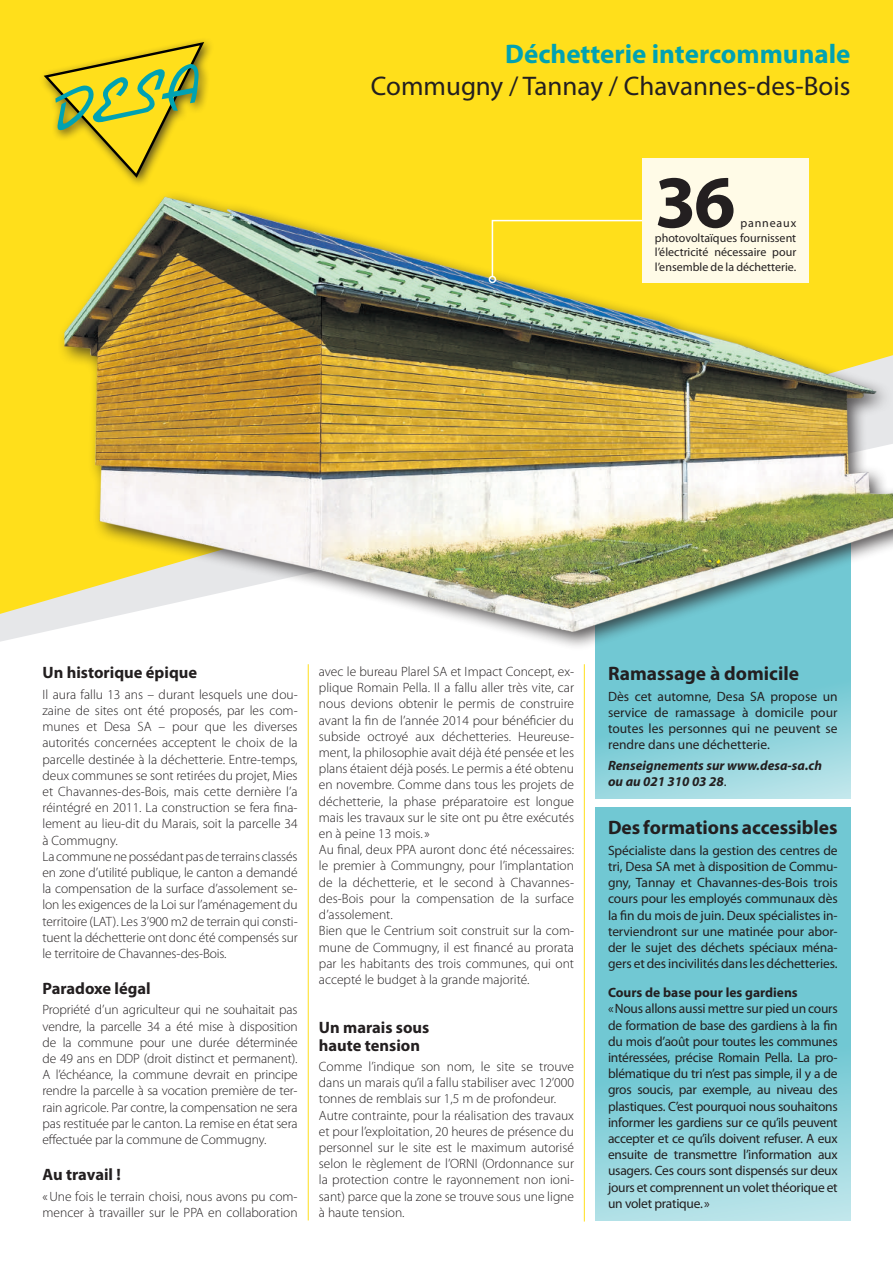
<style>
.page{position:relative;width:893px;height:1263px;background:#fff}
.page>*{position:absolute;margin:0;border:0;box-sizing:border-box;transform-origin:0 0}
.t1{font:700 75px "Myriad Pro";color:#231f20}
.t2{font:27px "Myriad Pro";color:#231f20}
.t3{font:700 27px "Myriad Pro";color:#00a2b2}
.t4{font:700 19.5px "Myriad Pro";color:#231f20}
.t5{font:700 16.5px/18px "Myriad Pro";color:#231f20}
.t6{font:300 13.5px/16.2px "Myriad Pro";color:#231f20}
.t7{font:13.5px/16.2px "Myriad Pro";letter-spacing:-.01em;color:#231f20;text-align:justify}
.t8{font:italic 700 13.5px/16.2px "Myriad Pro";color:#231f20}
.t9{font:700 13.5px "Myriad Pro";color:#231f20}
.t10{font:12px/14.4px "Myriad Pro";color:#231f20;text-align:justify}
.s1{font-weight:400;font-style:normal}
</style>
<div class="page">
<div style="left:0;top:0;width:893px;height:614px;background:#ffdf1b"></div>
<hr style="left:308px;top:664px;width:1px;height:556px;background:#ffdf1b">
<hr style="left:584px;top:664px;width:1px;height:557px;background:#ffdf1b">
<svg style="left:595px;top:733px;width:255px;height:66px;background:#9ad7df"></svg>
<svg style="left:595px;top:807px;width:255px;height:413px;background:#7ecdd7"></svg>
<img style="left:65px;top:100px;width:828px;height:633px">
<div style="left:642px;top:158px;width:167px;height:125px;background:#fffbe7"></div>
<svg style="left:491px;top:219px;width:151px;height:59px;background:#fedf22"></svg>
<div style="left:489px;top:276px;width:7px;height:7px;border:2px solid #fff;border-radius:50%"></div>
<div style="left:39px;top:37px;width:176px;height:152px;background:#231f20;opacity:.75"></div>
<svg style="left:44px;top:42px;width:160px;height:136px;background:#d2c728"></svg>
<h2 class="t3" style="left:505px;top:36px;width:347px">Déchetterie intercommunale</h2>
<h2 class="t2" style="left:371px;top:69px;width:481px">Commugny / Tannay / Chavannes-des-Bois</h2>
<h1 class="t1" style="left:655px;top:153px;width:82px">36</h1>
<p class="t10" style="left:655px;top:216px;width:143px;text-indent:86px">panneaux photovoltaïques fournissent l’électricité nécessaire pour l’ensemble de la déchetterie.</p>
<p class="t5" style="left:43px;top:663px;width:156px">Un historique épique</p>
<p class="t6" style="left:43px;top:686px;width:257px">Il aura fallu 13 ans – durant lesquels une dou&shy;zaine de sites ont été proposés, par les com&shy;munes et Desa SA – pour que les diverses autorités concernées acceptent le choix de la parcelle destinée à la déchetterie. Entre-temps, deux communes se sont retirées du projet, Mies et Chavannes-des-Bois, mais cette dernière l’a réintégré en 2011. La construction se fera fina&shy;lement au lieu-dit du Marais, soit la parcelle 34 à Commugny.<br>La commune ne possédant pas de terrains classés en zone d’utilité publique, le canton a demandé la compensation de la surface d’assolement se&shy;lon les exigences de la Loi sur l’aménagement du territoire (LAT). Les 3’900 m2 de terrain qui consti&shy;tuent la déchetterie ont donc été compensés sur le territoire de Chavannes-des-Bois.</p>
<p class="t5" style="left:43px;top:979px;width:110px">Paradoxe légal</p>
<p class="t6" style="left:43px;top:1002px;width:257px;text-align:justify">Propriété d’un agriculteur qui ne souhaitait pas vendre, la parcelle 34 a été mise à disposition de la commune pour une durée déterminée de 49 ans en DDP (droit distinct et permanent).<br>A l’échéance, la commune devrait en principe rendre la parcelle à sa vocation première de ter&shy;rain agricole. Par contre, la compensation ne sera pas restituée par le canton. La remise en état sera effectuée par la commune de Commugny.</p>
<p class="t5" style="left:43px;top:1165px;width:80px">Au travail !</p>
<p class="t6" style="left:43px;top:1188px;width:257px">«Une fois le terrain choisi, nous avons pu com&shy;mencer à travailler sur le PPA en collaboration</p>
<p class="t6" style="left:319px;top:664px;width:257px">avec le bureau Plarel SA et Impact Concept, ex&shy;plique Romain Pella. Il a fallu aller très vite, car nous devions obtenir le permis de construire avant la fin de l’année 2014 pour bénéficier du subside octroyé aux déchetteries. Heureuse&shy;ment, la philosophie avait déjà été pensée et les plans étaient déjà posés. Le permis a été obtenu en novembre. Comme dans tous les projets de déchetterie, la phase préparatoire est longue mais les travaux sur le site ont pu être exécutés en à peine 13 mois.»<br>Au final, deux PPA auront donc été nécessaires: le premier à Commungny, pour l’implantation de la déchetterie, et le second à Chavannes&shy;des-Bois pour la compensation de la surface d’assolement.<br>Bien que le Centrium soit construit sur la com&shy;mune de Commugny, il est financé au prorata par les habitants des trois communes, qui ont accepté le budget à la grande majorité.</p>
<p class="t5" style="left:319px;top:1017px;width:112px">Un marais sous haute tension</p>
<p class="t6" style="left:319px;top:1058px;width:257px">Comme l’indique son nom, le site se trouve dans un marais qu’il a fallu stabiliser avec 12’000 tonnes de remblais sur 1,5 m de profondeur.<br>Autre contrainte, pour la réalisation des travaux et pour l’exploitation, 20 heures de présence du personnel sur le site est le maximum autorisé selon le règlement de l’ORNI (Ordonnance sur la protection contre le rayonnement non ioni&shy;sant) parce que la zone se trouve sous une ligne à haute tension.</p>
<h3 class="t4" style="left:608px;top:661px;width:192px">Ramassage à domicile</h3>
<p class="t7" style="left:608px;top:688px;width:231px">Dès cet automne, Desa SA propose un service de ramassage à domicile pour toutes les personnes qui ne peuvent se rendre dans une déchetterie.</p>
<p class="t8" style="left:608px;top:756px;width:215px">Renseignements sur www.desa-sa.ch ou au 021 310 03 28<span class="s1">.</span></p>
<h3 class="t4" style="left:608px;top:815px;width:231px">Des formations accessibles</h3>
<p class="t7" style="left:608px;top:842px;width:231px">Spécialiste dans la gestion des centres de tri, Desa SA met à disposition de Commu&shy;gny, Tannay et Chavannes-des-Bois trois cours pour les employés communaux dès la fin du mois de juin. Deux spécialistes in&shy;terviendront sur une matinée pour abor&shy;der le sujet des déchets spéciaux ména&shy;gers et des incivilités dans les déchetteries.</p>
<p class="t9" style="left:608px;top:984px;width:191px">Cours de base pour les gardiens</p>
<p class="t7" style="left:608px;top:1000px;width:231px">«Nous allons aussi mettre sur pied un cours de formation de base des gardiens à la fin du mois d’août pour toutes les communes intéressées, précise Romain Pella. La pro&shy;blématique du tri n’est pas simple, il y a de gros soucis, par exemple, au niveau des plastiques. C’est pourquoi nous souhaitons informer les gardiens sur ce qu’ils peuvent accepter et ce qu’ils doivent refuser. A eux ensuite de transmettre l’information aux usagers. Ces cours sont dispensés sur deux jours et comprennent un volet théorique et un volet pratique.»</p>
</div>
